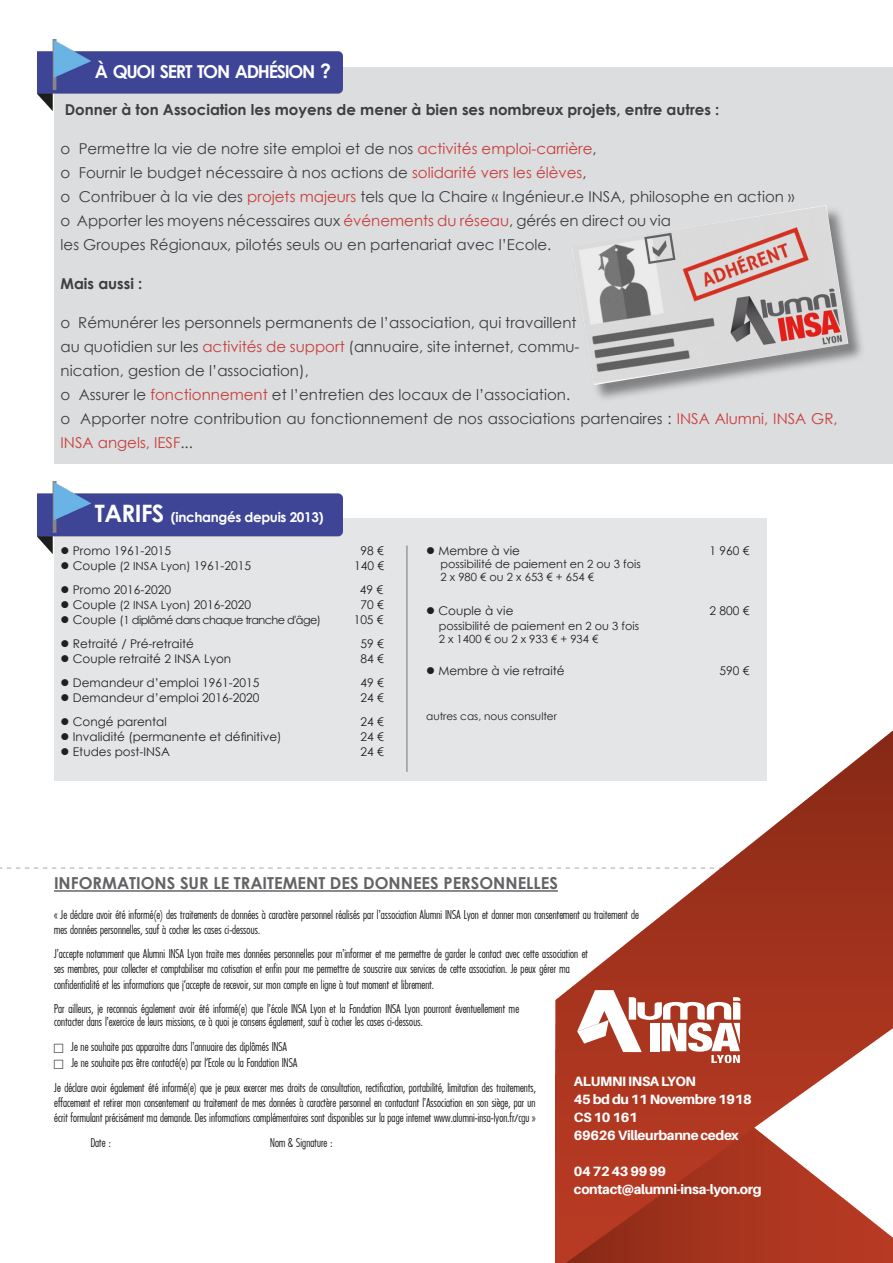
<style>
.page{position:relative;width:893px;height:1263px;background:#fff}
.page>*{position:absolute;margin:0;border:0;box-sizing:border-box;transform-origin:0 0}
.t1{font:700 24px "Century Gothic";color:#fff}
.t2{font:700 17.85px "Century Gothic";letter-spacing:-.07em;color:#fff}
.t3{font:700 16.5px "Century Gothic";color:#636366}
.t4{font:15px/24px "Century Gothic";color:#3e3e3f}
.t5{font:700 15px "Century Gothic";color:#3e3e3f}
.t6{font:800 13.5px/18px "Aileron";letter-spacing:-.025em;color:#fff}
.t7{font:700 13.5px "Century Gothic";letter-spacing:-.025em;color:#fff}
.t8{font:300 12.75px/15.3px "Function Cond Two";color:#231f20}
.t9{font:12px "Century Gothic";color:#231f20}
.t10{font:11.25px "Century Gothic";color:#231f20}
.t11{font:11.25px "Century Gothic";letter-spacing:-.05em;color:#231f20}
.t12{font:10.5px "Century Gothic";color:#231f20}
.s1{font-size:19.5px}
.s2{color:#c93d3b}
.s3{font-size:24px}
.s4{font-style:inherit}
.s5{font-size:11.25px}
.s6{font-size:12px}
</style>
<div class="page">
<div style="left:55px;top:67px;width:838px;height:397px;background:#dcdddf"></div>
<div style="left:55px;top:519px;width:712px;height:262px;background:#e4e5e7"></div>
<svg style="left:0;top:867px;width:552px;height:2px"></svg>
<img style="left:555px;top:730px;width:338px;height:533px">
<hr style="left:54px;top:890px;width:504px;height:2px;background:#636366">
<svg style="left:577px;top:990px;width:163px;height:73px"></svg>
<hr style="left:406px;top:545px;width:2px;height:227px;background:#97999c">
<div style="left:571px;top:205px;width:296px;height:198px;background:#3e3e3f;opacity:.58"></div>
<img style="left:572px;top:205px;width:276px;height:180px">
<img style="left:38px;top:39px;width:305px;height:72px">
<img style="left:38px;top:482px;width:305px;height:72px">
<p class="t2" style="left:95px;top:58px;width:238px">À QUOI SERT TON ADHÉSION <span class="s1">?</span></p>
<p class="t5" style="left:65px;top:98px;width:656px">Donner à ton Association les moyens de mener à bien ses nombreux projets, entre autres :</p>
<p class="t4" style="left:61px;top:136px;width:538px">o Permettre la vie de notre site emploi et de nos <span class="s2">activités emploi-carrière</span>,</p>
<p class="t4" style="left:61px;top:160px;width:527px">o Fournir le budget nécessaire à nos actions de <span class="s2">solidarité vers les élèves</span>,</p>
<p class="t4" style="left:61px;top:184px;width:735px">o Contribuer à la vie des <span class="s2">projets majeurs</span> tels que la Chaire « Ingénieur.e INSA, philosophe en action »</p>
<p class="t4" style="left:61px;top:208px;width:612px">o Apporter les moyens nécessaires aux <span class="s2">événements du réseau</span>, gérés en direct ou via les Groupes Régionaux, pilotés seuls ou en partenariat avec l’Ecole.</p>
<p class="t5" style="left:61px;top:272px;width:83px">Mais aussi :</p>
<p class="t4" style="left:61px;top:310px;width:520px">o Rémunérer les personnels permanents de l’association, qui travaillent au quotidien sur les <span class="s2">activités de support</span> (annuaire, site internet, commu&shy;nication, gestion de l’association),</p>
<p class="t4" style="left:61px;top:382px;width:511px">o Assurer le <span class="s2">fonctionnement</span> et l’entretien des locaux de l’association.</p>
<p class="t4" style="left:61px;top:406px;width:779px">o Apporter notre contribution au fonctionnement de nos associations partenaires : <span class="s2">INSA Alumni, INSA GR,<br>INSA angels, IESF</span>...</p>
<p class="t1" style="left:95px;top:495px;width:13px">TARI</p>
<p class="t7" style="left:141px;top:507px;width:184px"><span class="s3">FS</span> (inchangés depuis <span class="s4">2013)</span></p>
<p class="t9" style="left:61px;top:542px;width:112px">● Promo 1961-2015</p>
<p class="t9" style="left:361px;top:542px;width:25px">98 €</p>
<p class="t9" style="left:61px;top:557px;width:192px">● Couple <span class="s5">(2 INSA Lyon)</span> 1961-2015</p>
<p class="t9" style="left:354px;top:557px;width:31px">140 €</p>
<p class="t9" style="left:61px;top:581px;width:112px">● Promo 2016-2020</p>
<p class="t9" style="left:360px;top:581px;width:25px">49 €</p>
<p class="t9" style="left:61px;top:596px;width:192px">● Couple <span class="s5">(2 INSA Lyon)</span> 2016-2020</p>
<p class="t9" style="left:361px;top:596px;width:25px">70 €</p>
<p class="t11" style="left:61px;top:612px;width:262px">● <span class="s6">Couple</span> (1 diplômé dans chaque tranche d'âge)</p>
<p class="t9" style="left:354px;top:611px;width:31px">105 €</p>
<p class="t9" style="left:61px;top:635px;width:135px">● Retraité / Pré-retraité</p>
<p class="t9" style="left:361px;top:635px;width:25px">59 €</p>
<p class="t9" style="left:61px;top:650px;width:172px">● Couple retraité 2 INSA Lyon</p>
<p class="t9" style="left:361px;top:650px;width:25px">84 €</p>
<p class="t9" style="left:61px;top:674px;width:200px">● Demandeur d’emploi 1961-2015</p>
<p class="t9" style="left:361px;top:674px;width:25px">49 €</p>
<p class="t9" style="left:61px;top:689px;width:200px">● Demandeur d’emploi 2016-2020</p>
<p class="t9" style="left:361px;top:689px;width:25px">24 €</p>
<p class="t9" style="left:61px;top:713px;width:108px">● Congé parental</p>
<p class="t9" style="left:361px;top:713px;width:25px">24 €</p>
<p class="t9" style="left:61px;top:728px;width:222px">● Invalidité (permanente et définitive)</p>
<p class="t9" style="left:361px;top:728px;width:25px">24 €</p>
<p class="t9" style="left:61px;top:743px;width:111px">● Etudes post-INSA</p>
<p class="t9" style="left:361px;top:743px;width:25px">24 €</p>
<p class="t9" style="left:426px;top:542px;width:95px">● Membre à vie</p>
<p class="t9" style="left:709px;top:542px;width:41px">1 960 €</p>
<p class="t10" style="left:441px;top:556px;width:202px">possibilité de paiement en 2 ou 3 fois</p>
<p class="t10" style="left:441px;top:569px;width:155px">2 x 980 € ou 2 x 653 € + 654 €</p>
<p class="t9" style="left:426px;top:602px;width:89px">● Couple à vie</p>
<p class="t9" style="left:709px;top:602px;width:41px">2 800 €</p>
<p class="t10" style="left:439px;top:618px;width:202px">possibilité de paiement en 2 ou 3 fois</p>
<p class="t10" style="left:439px;top:631px;width:161px">2 x 1400 € ou 2 x 933 € + 934 €</p>
<p class="t9" style="left:426px;top:662px;width:140px">● Membre à vie retraité</p>
<p class="t9" style="left:719px;top:662px;width:31px">590 €</p>
<p class="t12" style="left:426px;top:709px;width:132px">autres cas, nous consulter</p>
<p class="t3" style="left:54px;top:871px;width:505px">INFORMATIONS SUR LE TRAITEMENT DES DONNEES PERSONNELLES</p>
<p class="t8" style="left:54px;top:907px;width:586px">« Je déclare avoir été informé(e) des traitements de données à caractère personnel réalisés par l’association Alumni INSA Lyon et donner mon consentement au traitement de mes données personnelles, sauf à cocher les cases ci-dessous.</p>
<p class="t8" style="left:54px;top:946px;width:536px">J’accepte notamment que Alumni INSA Lyon traite mes données personnelles pour m’informer et me permettre de garder le contact avec cette association et ses membres, pour collecter et comptabiliser ma cotisation et enfin pour me permettre de souscrire aux services de cette association. Je peux gérer ma confidentialité et les informations que j'accepte de recevoir, sur mon compte en ligne à tout moment et librement.</p>
<p class="t8" style="left:54px;top:1002px;width:467px;line-height:12.9px">Par ailleurs, je reconnais également avoir été informé(e) que l’école INSA Lyon et la Fondation INSA Lyon pourront éventuellement me contacter dans l’exercice de leurs missions, ce à quoi je consens également, sauf à cocher les cases ci-dessous.</p>
<p class="t8" style="left:71px;top:1039px;width:218px">Je ne souhaite pas apparaitre dans l’annuaire des diplômés INSA</p>
<p class="t8" style="left:71px;top:1055px;width:227px">Je ne souhaite pas être contacté(e) par l'Ecole ou la Fondation INSA</p>
<p class="t8" style="left:54px;top:1080px;width:483px;text-align:justify">Je déclare avoir également été informé(e) que je peux exercer mes droits de consultation, rectification, portabilité, limitation des traitements, effacement et retirer mon consentement au traitement de mes données à caractère personnel en contactant l’Association en son siège, par un écrit formulant précisément ma demande. Des informations complémentaires sont disponibles sur la page internet www.alumni-insa-lyon.fr/cgu »</p>
<p class="t8" style="left:91px;top:1134px;width:22px">Date :</p>
<p class="t8" style="left:270px;top:1134px;width:64px">Nom &amp; Signature :</p>
<p class="t6" style="left:574px;top:1072px;width:179px">ALUMNI INSA LYON<br>45 bd du 11 Novembre 1918</p>
<p class="t6" style="left:574px;top:1108px;width:65px">CS 10 161</p>
<p class="t6" style="left:574px;top:1126px;width:166px">69626 Villeurbanne cedex</p>
<p class="t6" style="left:574px;top:1162px;width:94px">04 72 43 99 99</p>
<p class="t6" style="left:574px;top:1180px;width:189px">contact@alumni-insa-lyon.org</p>
</div>
